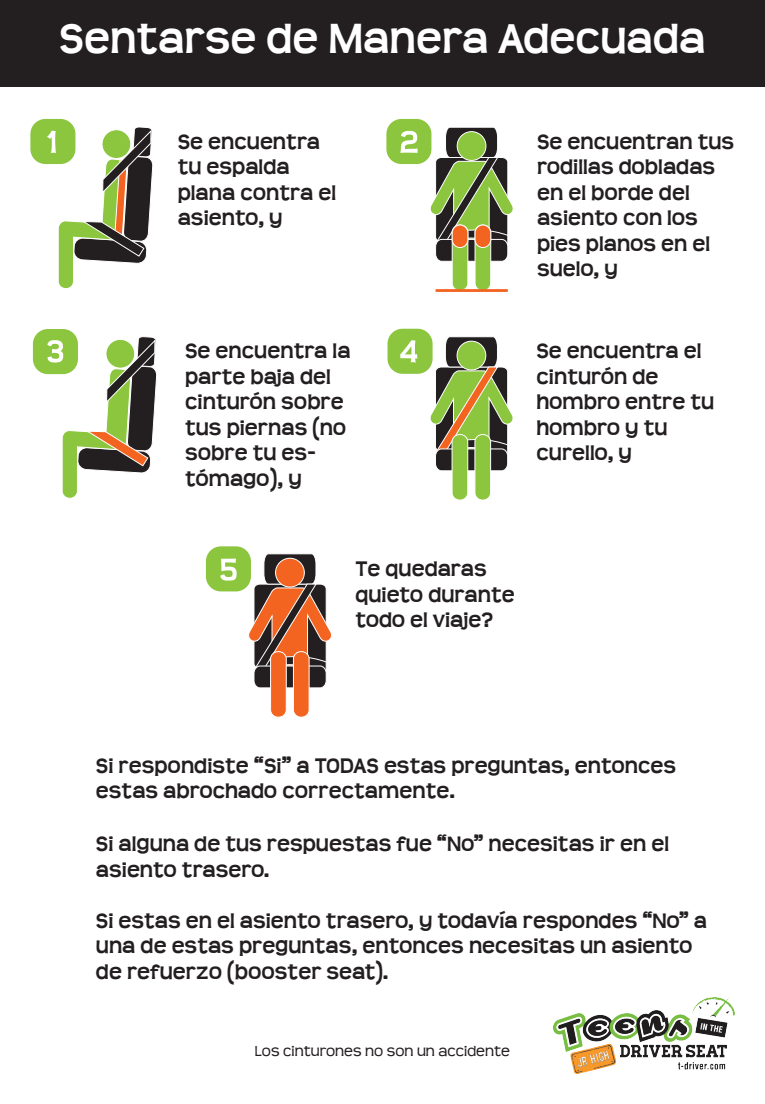
<style>
.page{position:relative;width:765px;height:1104px;background:#fff}
.page>*{position:absolute;margin:0;border:0;box-sizing:border-box;transform-origin:0 0}
.t1{font:700 42.5px "Teen";color:#fff}
.t2{font:700 21.25px/25.5px "Teen";color:#231f20}
.t3{font:15px "Teen";color:#231f20}
</style>
<div class="page">
<div style="left:0;top:0;width:765px;height:86px;background:#231f20"></div>
<div style="left:206px;top:546px;width:45px;height:45px;background:#8bc63e;border-radius:15px"></div>
<svg style="left:220px;top:558px;width:17px;height:22px"></svg>
<svg style="left:247px;top:553px;width:85px;height:135px"></svg>
<div style="left:271px;top:651px;width:15px;height:66px;background:#f36421;border-radius:7px"></div>
<div style="left:270px;top:651px;width:17px;height:66px;border:1px solid #fff;border-radius:7px"></div>
<div style="left:293px;top:651px;width:16px;height:66px;background:#f36421;border-radius:7px"></div>
<div style="left:293px;top:651px;width:16px;height:66px;border:1px solid #fff;border-radius:7px"></div>
<div style="left:388px;top:328px;width:45px;height:46px;background:#8bc63e;border-radius:15px"></div>
<svg style="left:400px;top:340px;width:17px;height:22px"></svg>
<svg style="left:428px;top:336px;width:85px;height:135px"></svg>
<div style="left:452px;top:434px;width:16px;height:66px;background:#8bc63e;border-radius:7px"></div>
<div style="left:452px;top:434px;width:16px;height:66px;border:1px solid #fff;border-radius:7px"></div>
<div style="left:475px;top:434px;width:16px;height:66px;background:#8bc63e;border-radius:7px"></div>
<div style="left:475px;top:434px;width:16px;height:66px;border:1px solid #fff;border-radius:7px"></div>
<div style="left:33px;top:329px;width:45px;height:45px;background:#8bc63e;border-radius:15px"></div>
<svg style="left:47px;top:336px;width:110px;height:162px"></svg>
<div style="left:386px;top:119px;width:45px;height:45px;background:#8bc63e;border-radius:15px"></div>
<svg style="left:400px;top:131px;width:18px;height:22px"></svg>
<svg style="left:429px;top:126px;width:85px;height:136px"></svg>
<div style="left:452px;top:225px;width:16px;height:65px;background:#8bc63e;border-radius:7px"></div>
<div style="left:452px;top:225px;width:16px;height:66px;border:1px solid #fff;border-radius:7px"></div>
<div style="left:475px;top:225px;width:16px;height:65px;background:#8bc63e;border-radius:7px"></div>
<div style="left:475px;top:225px;width:16px;height:66px;border:1px solid #fff;border-radius:7px"></div>
<div style="left:452px;top:225px;width:16px;height:22px;background:#f36421;border-radius:8px"></div>
<div style="left:452px;top:225px;width:16px;height:23px;border:1px solid #fff;border-radius:8px"></div>
<div style="left:475px;top:225px;width:16px;height:22px;background:#f36421;border-radius:8px"></div>
<div style="left:475px;top:225px;width:16px;height:23px;border:1px solid #fff;border-radius:8px"></div>
<hr style="left:436px;top:289px;width:72px;height:3px;background:#f36421">
<div style="left:30px;top:119px;width:45px;height:45px;background:#8bc63e;border-radius:15px"></div>
<svg style="left:47px;top:127px;width:106px;height:162px"></svg>
<img style="left:554px;top:997px;width:180px;height:75px">
<h1 class="t1" style="left:59px;top:14px;width:648px">Sentarse de Manera Adecuada</h1>
<p class="t2" style="left:178px;top:129px;width:160px">Se encuentra tu espalda plana contra el asiento, y</p>
<p class="t2" style="left:185px;top:338px;width:167px">Se encuentra la parte baja del cinturón sobre tus piernas (no sobre tu es&shy;tómago), y</p>
<p class="t2" style="left:537px;top:129px;width:199px">Se encuentran tus rodillas dobladas en el borde del asiento con los pies planos en el suelo, y</p>
<p class="t2" style="left:536px;top:338px;width:179px">Se encuentra el cinturón de hombro entre tu hombro y tu curello, y</p>
<p class="t2" style="left:355px;top:556px;width:161px">Te quedaras quieto durante todo el viaje?</p>
<p class="t2" style="left:96px;top:753px;width:582px">Si respondiste “Si” a TODAS estas preguntas, entonces estas abrochado correctamente.</p>
<p class="t2" style="left:96px;top:831px;width:575px">Si alguna de tus respuestas fue “No” necesitas ir en el asiento trasero.</p>
<p class="t2" style="left:96px;top:908px;width:613px">Si estas en el asiento trasero, y todavía respondes “No” a una de estas preguntas, entonces necesitas un asiento de refuerzo (booster seat).</p>
<p class="t3" style="left:255px;top:1041px;width:257px">Los cinturones no son un accidente</p>
</div>
